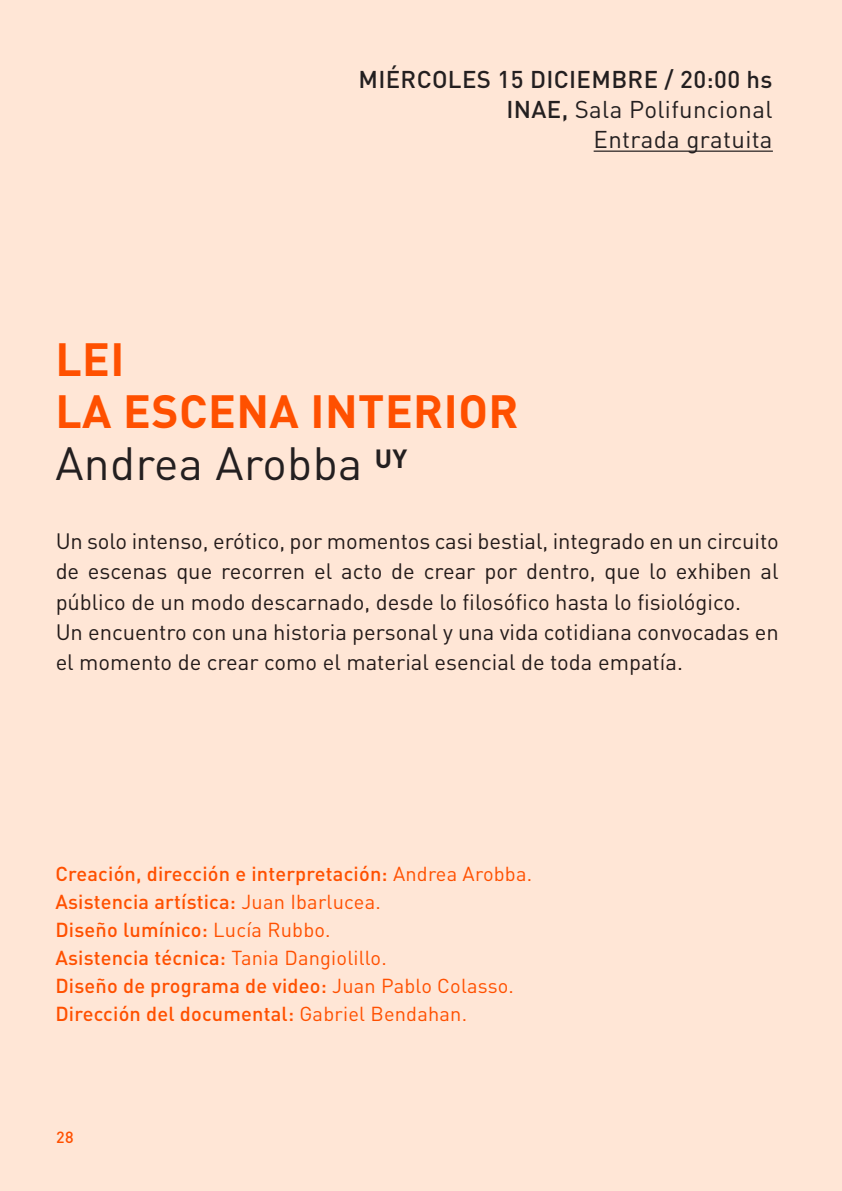
<style>
.page{position:relative;width:842px;height:1191px;background:#ffe6d6}
.page>*{position:absolute;margin:0;border:0;box-sizing:border-box;transform-origin:0 0}
.t1{font:700 46px/52px "DIN Pro";letter-spacing:.01em;color:#ff5000}
.t2{font:500 24px/30px "DIN Pro";letter-spacing:.015em;color:#231f20;text-align:right}
.t3{font:22px/30px "DIN Pro";color:#231f20}
.t4{font:500 20px/28px "DIN Pro";letter-spacing:.01em;color:#ff5000}
.t5{font:500 16px "DIN Pro";color:#ff5000}
.s1{font-weight:400}
.s2{font-weight:400;color:#231f20}
</style>
<div class="page">
<hr style="left:594px;top:150px;width:179px;height:2px;background:#231f20">
<p class="t2" style="left:358px;top:63px;width:416px">MIÉRCOLES 15 DICIEMBRE / 20:00 hs<br>INAE, <span class="s1">Sala Polifuncional<br>Entrada gratuita</span></p>
<h1 class="t1" style="left:55px;top:331px;width:465px">LEI<br>LA ESCENA INTERIOR<br><span class="s2">Andrea Arobba</span> <sup>UY</sup></h1>
<p class="t3" style="left:55px;top:525px;width:725px">Un solo intenso, erótico, por momentos casi bestial, integrado en un circuito de escenas que recorren el acto de crear por dentro, que lo exhiben al público de un modo descarnado, desde lo filosófico hasta lo fisiológico.<br>Un encuentro con una historia personal y una vida cotidiana convocadas en el momento de crear como el material esencial de toda empatía.</p>
<p class="t4" style="left:55px;top:858px;width:478px">Creación, dirección e interpretación: <span class="s1">Andrea Arobba.<br></span>Asistencia artística: <span class="s1">Juan Ibarlucea.<br></span>Diseño lumínico: <span class="s1">Lucía Rubbo.<br></span>Asistencia técnica: <span class="s1">Tania Dangiolillo.<br></span>Diseño de programa de video: <span class="s1">Juan Pablo Colasso.<br></span>Dirección del documental: <span class="s1">Gabriel Bendahan.</span></p>
<p class="t5" style="left:56px;top:1126px;width:19px">28</p>
</div>
